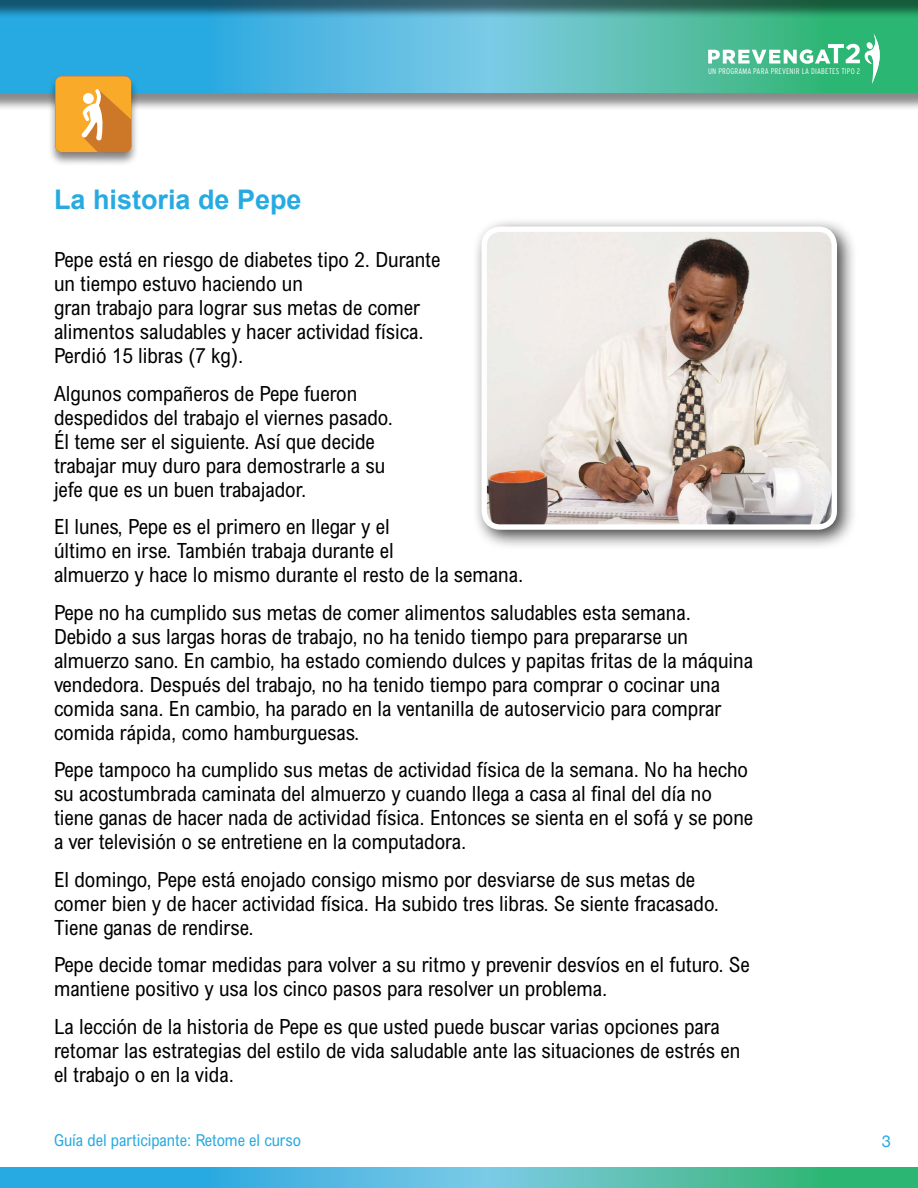
<style>
.page{position:relative;width:918px;height:1188px;background:#fff}
.page>*{position:absolute;margin:0;border:0;box-sizing:border-box;transform-origin:0 0}
.t1{font:700 27px "Arial";color:#27aae1}
.Body_Copy{font:condensed 21px/24px "Arial MT Std";color:#000}
.t2{font:condensed 16.5px "Arial MT Std";color:#27aae1}
.t3{font:16.5px "Helvetica Neue";color:#27aae1}
.t4{font:300 condensed 8.1px "Interstate";letter-spacing:.02em;color:#fff}
</style>
<div class="page">
<div style="left:0;top:2px;width:918px;height:110px;background:#000;opacity:.46"></div>
<svg style="left:0;top:19px;width:918px;height:74px;background:#4bb8cc"></svg>
<svg style="left:0;top:1167px;width:918px;height:21px;background:#48b8c3"></svg>
<div style="left:0;top:0;width:918px;height:19px;background:#000;opacity:.5"></div>
<hr style="left:0;top:0;width:918px;height:1px;background:#fff">
<svg style="left:708px;top:32px;width:172px;height:52px;background:#5bc496"></svg>
<div style="left:47px;top:75px;width:93px;height:92px;background:#000;opacity:.5"></div>
<svg style="left:55px;top:76px;width:76px;height:76px;background:#eba43f"></svg>
<div style="left:472px;top:217px;width:386px;height:334px;background:#000;opacity:.75"></div>
<img style="left:484px;top:229px;width:350px;height:298px">
<div style="left:482px;top:226px;width:355px;height:304px;border:5px solid #fff;border-radius:16px"></div>
<p class="t4" style="left:708px;top:67px;width:154px">UN PROGRAMA PARA PREVENIR LA DIABETES TIPO 2</p>
<h2 class="t1" style="left:54px;top:182px;width:249px">La historia de Pepe</h2>
<p class="Body_Copy" style="left:54px;top:247px;width:388px">Pepe está en riesgo de diabetes tipo 2. Durante un tiempo estuvo haciendo un<br>gran trabajo para lograr sus metas de comer alimentos saludables y hacer actividad física.<br>Perdió 15 libras (7 kg).</p>
<p class="Body_Copy" style="left:54px;top:381px;width:340px">Algunos compañeros de Pepe fueron despedidos del trabajo el viernes pasado.<br>Él teme ser el siguiente. Así que decide trabajar muy duro para demostrarle a su jefe que es un buen trabajador.</p>
<p class="Body_Copy" style="left:54px;top:514px;width:471px">El lunes, Pepe es el primero en llegar y el<br>último en irse. También trabaja durante el<br>almuerzo y hace lo mismo durante el resto de la semana.</p>
<p class="Body_Copy" style="left:54px;top:600px;width:701px">Pepe no ha cumplido sus metas de comer alimentos saludables esta semana.<br>Debido a sus largas horas de trabajo, no ha tenido tiempo para prepararse un almuerzo sano. En cambio, ha estado comiendo dulces y papitas fritas de la máquina vendedora. Después del trabajo, no ha tenido tiempo para comprar o cocinar una comida sana. En cambio, ha parado en la ventanilla de autoservicio para comprar comida rápida, como hamburguesas.</p>
<p class="Body_Copy" style="left:54px;top:757px;width:701px">Pepe tampoco ha cumplido sus metas de actividad física de la semana. No ha hecho su acostumbrada caminata del almuerzo y cuando llega a casa al final del día no tiene ganas de hacer nada de actividad física. Entonces se sienta en el sofá y se pone a ver televisión o se entretiene en la computadora.</p>
<p class="Body_Copy" style="left:54px;top:867px;width:667px">El domingo, Pepe está enojado consigo mismo por desviarse de sus metas de comer bien y de hacer actividad física. Ha subido tres libras. Se siente fracasado.<br>Tiene ganas de rendirse.</p>
<p class="Body_Copy" style="left:54px;top:952px;width:697px">Pepe decide tomar medidas para volver a su ritmo y prevenir desvíos en el futuro. Se mantiene positivo y usa los cinco pasos para resolver un problema.</p>
<p class="Body_Copy" style="left:54px;top:1014px;width:688px">La lección de la historia de Pepe es que usted puede buscar varias opciones para retomar las estrategias del estilo de vida saludable ante las situaciones de estrés en el trabajo o en la vida.</p>
<p class="t2" style="left:54px;top:1130px;width:249px">Guía del participante: Retome el curso</p>
<p class="t3" style="left:882px;top:1132px;width:11px">3</p>
</div>
